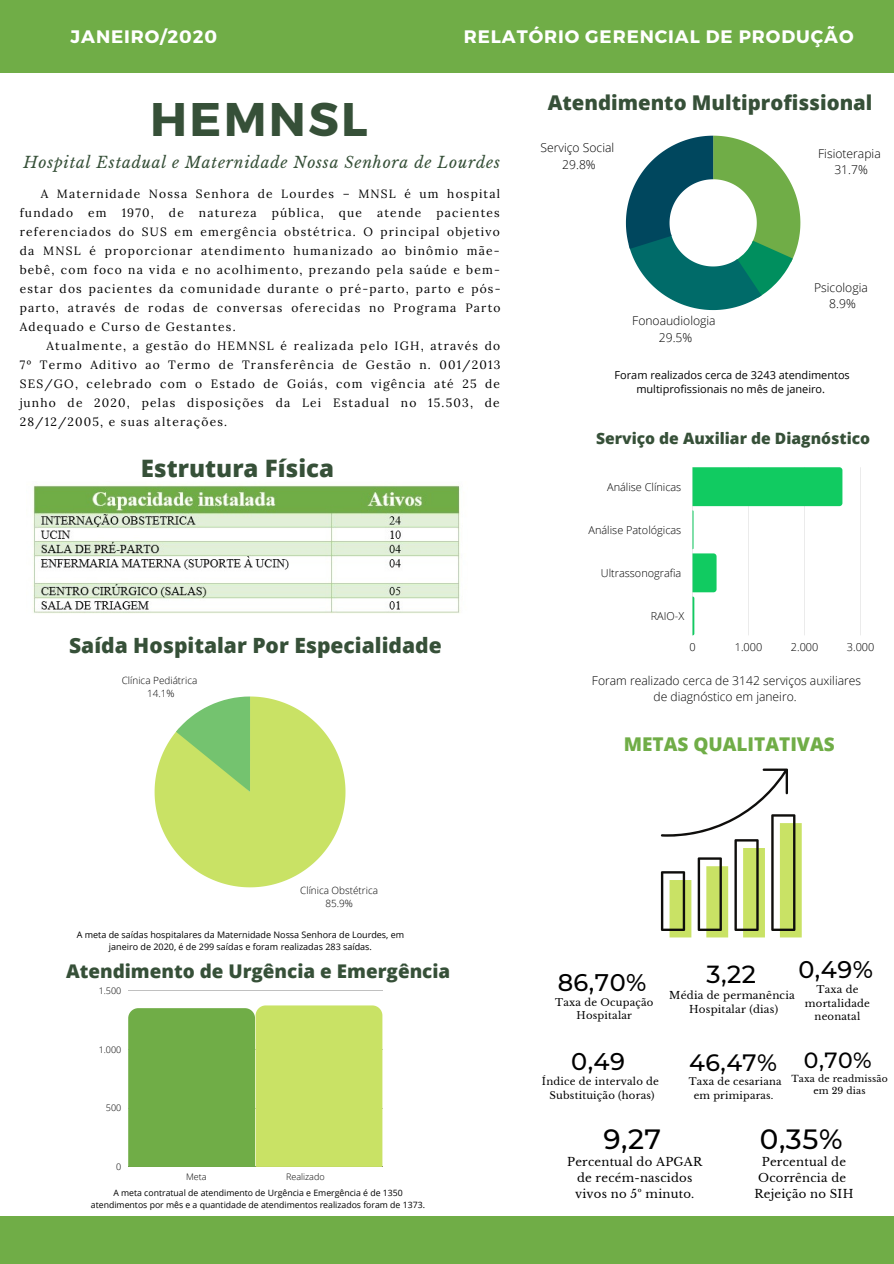
<style>
.page{position:relative;width:894px;height:1264px;background:#fff}
.page>*{position:absolute;margin:0;border:0;box-sizing:border-box;transform-origin:0 0}
.t1{font:700 47.1px "Montserrat";letter-spacing:.05em;color:#365038}
.t2{font:500 27.75px "Montserrat";color:#000}
.t3{font:500 24.6px "Montserrat";color:#000}
.t4{font:500 24.15px "Montserrat";color:#000}
.t5{font:800 24px "Open Sans";color:#365038}
.t6{font:500 24px "Montserrat";color:#000}
.t7{font:500 23.55px "Montserrat";color:#000}
.t8{font:500 21.9px "Montserrat";color:#000}
.t9{font:800 21px "Open Sans";color:#365038}
.t10{font:800 20.4px "Open Sans";color:#365038}
.t11{font:800 18.9px "Open Sans";color:#365038}
.t12{font:800 18.9px "Open Sans";color:#70ad47}
.t13{font:700 18px "Montserrat";letter-spacing:.05em;color:#fff}
.t14{font:italic 15.6px "Libre Baskerville";letter-spacing:.05em;color:#365038}
.t15{font:800 15.6px "Open Sans";color:#365038}
.t16{font:300 12.15px/16.2px "Open Sans";color:#000;text-align:center}
.t17{font:12px/19px "Lora";letter-spacing:.1em;color:#000;text-align:justify}
.t18{font:11.7px/15.9px "Libre Baskerville";letter-spacing:.02em;color:#000;text-align:center}
.t19{font:300 10.95px "Open Sans";color:#000}
.t20{font:10.95px/14.5px "Open Sans";color:#000;text-align:center}
.t21{font:10.35px "Libre Baskerville";letter-spacing:.02em;color:#000}
.t22{font:10.05px/13.6px "Libre Baskerville";letter-spacing:.02em;color:#000;text-align:center}
.t23{font:300 9.9px "Open Sans";color:#000}
.t24{font:9.9px/13.5px "Libre Baskerville";letter-spacing:.02em;color:#000;text-align:center}
.t25{font:9.15px/12.5px "Libre Baskerville";letter-spacing:.02em;color:#000;text-align:center}
.t26{font:9px "Open Sans";color:#000}
.t27{font:300 9px "Open Sans";color:#000}
.t28{font:8.7px/11.6px "Open Sans";color:#000;text-align:center}
</style>
<div class="page">
<div style="left:0;top:0;width:893px;height:72px;background:#70ad47"></div>
<div style="left:0;top:1216px;width:893px;height:47px;background:#70ad47"></div>
<svg style="left:154px;top:696px;width:191px;height:191px"></svg>
<hr style="left:128px;top:990px;width:254px;height:1px;background:#000">
<hr style="left:128px;top:1166px;width:254px;height:1px;background:#000">
<svg style="left:128px;top:1005px;width:254px;height:161px;background:#9ec858"></svg>
<svg style="left:625px;top:136px;width:175px;height:174px"></svg>
<hr style="left:860px;top:467px;width:1px;height:168px;background:#000">
<svg style="left:692px;top:467px;width:150px;height:168px"></svg>
<img style="left:33px;top:485px;width:427px;height:129px">
<svg style="left:660px;top:768px;width:141px;height:169px"></svg>
<p class="t13" style="left:71px;top:25px;width:148px">JANEIRO/2020</p>
<p class="t13" style="left:463px;top:25px;width:391px">RELATÓRIO GERENCIAL DE PRODUÇÃO</p>
<p class="t1" style="left:150px;top:89px;width:219px">HEMNSL</p>
<p class="t14" style="left:23px;top:153px;width:478px">Hospital Estadual e Maternidade Nossa Senhora de Lourdes</p>
<p class="t17" style="left:20px;top:184px;width:482px;text-indent:21px">A Maternidade Nossa Senhora de Lourdes – MNSL é um hospital fundado</p>
<p class="t17" style="left:88px;top:203px;width:20px">em</p>
<p class="t17" style="left:122px;top:203px;width:34px">1970,</p>
<p class="t17" style="left:169px;top:203px;width:16px">de</p>
<p class="t17" style="left:199px;top:203px;width:59px">natureza</p>
<p class="t17" style="left:272px;top:203px;width:54px">pública,</p>
<p class="t17" style="left:339px;top:203px;width:24px">que</p>
<p class="t17" style="left:377px;top:203px;width:46px">atende</p>
<p class="t17" style="left:20px;top:203px;width:482px;text-indent:416px">pacientes referenciados do SUS em emergência obstétrica. O principal objetivo da MNSL é proporcionar atendimento humanizado ao binômio mãe&shy;bebê, com foco na vida e no acolhimento, prezando pela saúde e bem&shy;estar dos pacientes da comunidade durante o pré-parto, parto e pós&shy;parto, através de rodas de conversas oferecidas no Programa Parto Adequado e Curso de Gestantes.</p>
<p class="t17" style="left:20px;top:336px;width:482px;text-indent:27px">Atualmente, a gestão do HEMNSL é realizada pelo IGH, através do 7º Termo Aditivo ao Termo de Transferência de Gestão n. 001/2013<br>SES/GO, celebrado com o Estado de Goiás, com vigência até 25 de junho de 2020, pelas disposições da Lei Estadual no 15.503, de 28/12/2005, e suas alterações.</p>
<p class="t5" style="left:141px;top:451px;width:195px">Estrutura Física</p>
<p class="t9" style="left:69px;top:630px;width:374px">Saída Hospitalar Por Especialidade</p>
<p class="t23" style="left:122px;top:673px;width:77px">Clínica Pediátrica</p>
<p class="t23" style="left:147px;top:686px;width:29px">14.1%</p>
<p class="t10" style="left:547px;top:88px;width:326px">Atendimento Multiprofissional</p>
<p class="t16" style="left:540px;top:139px;width:75px">Serviço Social</p>
<p class="t16" style="left:562px;top:156px;width:35px">29.8%</p>
<p class="t16" style="left:632px;top:312px;width:85px">Fonoaudiologia</p>
<p class="t16" style="left:658px;top:329px;width:35px">29.5%</p>
<p class="t16" style="left:818px;top:145px;width:64px">Fisioterapia</p>
<p class="t16" style="left:834px;top:161px;width:35px">31.7%</p>
<p class="t16" style="left:813px;top:279px;width:55px">Psicologia</p>
<p class="t16" style="left:829px;top:295px;width:28px">8.9%</p>
<p class="t20" style="left:614px;top:367px;width:237px">Foram realizados cerca de 3243 atendimentos multiprofissionais no mês de janeiro.</p>
<p class="t15" style="left:596px;top:427px;width:275px">Serviço de Auxiliar de Diagnóstico</p>
<p class="t19" style="left:607px;top:479px;width:76px">Análise Clínicas</p>
<p class="t19" style="left:588px;top:522px;width:94px">Análise Patológicas</p>
<p class="t19" style="left:600px;top:565px;width:82px">Ultrassonografia</p>
<p class="t19" style="left:650px;top:608px;width:35px">RAIO-X</p>
<p class="t19" style="left:689px;top:639px;width:8px">0</p>
<p class="t19" style="left:734px;top:639px;width:29px">1.000</p>
<p class="t19" style="left:790px;top:639px;width:29px">2.000</p>
<p class="t19" style="left:846px;top:639px;width:29px">3.000</p>
<p class="t16" style="left:591px;top:672px;width:271px">Foram realizado cerca de 3142 serviços auxiliares de diagnóstico em janeiro.</p>
<p class="t12" style="left:623px;top:731px;width:212px">METAS QUALITATIVAS</p>
<p class="t23" style="left:300px;top:883px;width:79px">Clínica Obstétrica</p>
<p class="t23" style="left:325px;top:896px;width:29px">85.9%</p>
<p class="t26" style="left:77px;top:927px;width:329px">A meta de saídas hospitalares da Maternidade Nossa Senhora de Lourdes, em</p>
<p class="t26" style="left:109px;top:940px;width:264px">janeiro de 2020, é de 299 saídas e foram realizadas 283 saídas.</p>
<p class="t11" style="left:66px;top:957px;width:386px">Atendimento de Urgência e Emergência</p>
<p class="t27" style="left:99px;top:984px;width:24px">1.500</p>
<p class="t27" style="left:99px;top:1043px;width:24px">1.000</p>
<p class="t27" style="left:106px;top:1101px;width:17px">500</p>
<p class="t27" style="left:116px;top:1160px;width:7px">0</p>
<p class="t27" style="left:186px;top:1170px;width:22px">Meta</p>
<p class="t27" style="left:286px;top:1170px;width:40px">Realizado</p>
<p class="t28" style="left:91px;top:1187px;width:335px">A meta contratual de atendimento de Urgência e Emergência é de 1350 atendimentos por mês e a quantidade de atendimentos realizados foram de 1373.</p>
<p class="t6" style="left:557px;top:967px;width:90px">86,70%</p>
<p class="t22" style="left:555px;top:995px;width:100px">Taxa de Ocupação<br>Hospitalar</p>
<p class="t6" style="left:798px;top:954px;width:76px">0,49%</p>
<p class="t22" style="left:804px;top:982px;width:67px">Taxa de mortalidade neonatal</p>
<p class="t3" style="left:706px;top:959px;width:51px">3,22</p>
<p class="t21" style="left:669px;top:988px;width:127px">Média de permanência</p>
<p class="t21" style="left:689px;top:1002px;width:90px">Hospitalar (dias)</p>
<p class="t4" style="left:571px;top:1046px;width:55px">0,49</p>
<p class="t22" style="left:542px;top:1074px;width:118px">Índice de intervalo de</p>
<p class="t22" style="left:549px;top:1088px;width:107px">Substituição (horas)</p>
<p class="t7" style="left:689px;top:1047px;width:89px">46,47%</p>
<p class="t24" style="left:688px;top:1075px;width:94px">Taxa de cesariana em primiparas.</p>
<p class="t8" style="left:803px;top:1046px;width:69px">0,70%</p>
<p class="t25" style="left:791px;top:1072px;width:98px">Taxa de readmissão em 29 dias</p>
<p class="t2" style="left:603px;top:1121px;width:59px">9,27</p>
<p class="t18" style="left:567px;top:1154px;width:137px">Percentual do APGAR de recém-nascidos vivos no 5º minuto.</p>
<p class="t2" style="left:759px;top:1121px;width:84px">0,35%</p>
<p class="t18" style="left:758px;top:1154px;width:89px">Percentual de<br>Ocorrência de</p>
<p class="t18" style="left:754px;top:1185px;width:100px">Rejeição no SIH</p>
</div>
